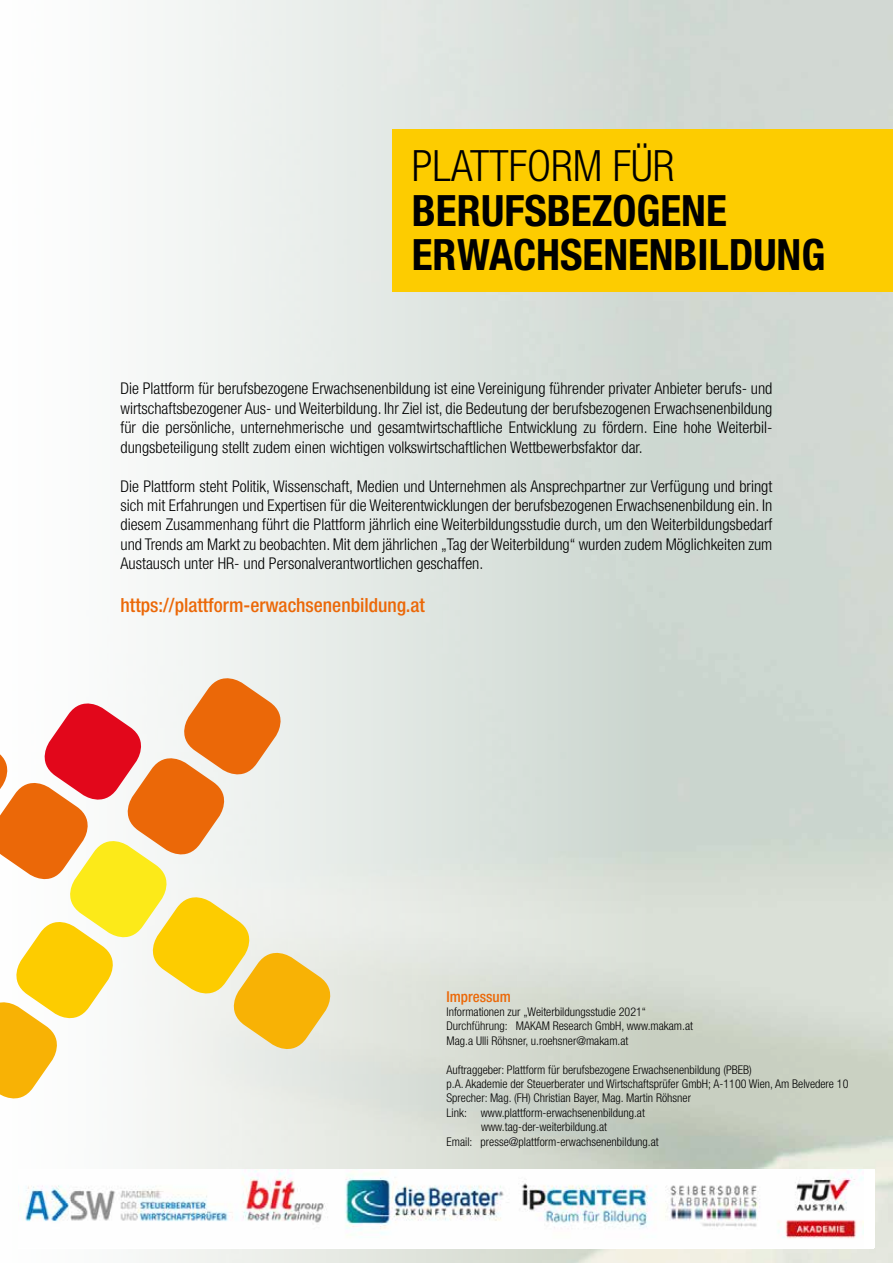
<style>
.page{position:relative;width:893px;height:1263px;background:#fff}
.page>*{position:absolute;margin:0;border:0;box-sizing:border-box;transform-origin:0 0}
.t1{font:700 condensed 43.2px/44.5px "Helvetica Neue LT Std";color:#000}
.t2{font:300 condensed 43.2px "Helvetica Neue LT Std";color:#000}
.t3{font:500 condensed 19.5px "Helvetica Neue LT Std";color:#eb6808}
.t4{font:300 condensed 16.2px/19.5px "Helvetica Neue LT Std";color:#000;text-align:justify}
.t5{font:500 condensed 15px "Helvetica Neue LT Std";color:#eb6808}
.t6{font:300 condensed 12px/14.4px "Helvetica Neue LT Std";color:#000}
</style>
<div class="page">
<svg style="left:655px;top:0;width:238px;height:1263px;background:#cfd7cf"></svg>
<div style="left:0;top:0;width:655px;height:1263px;background:linear-gradient(to right,#fff,#ced6ce)"></div>
<svg style="left:0;top:669px;width:340px;height:439px"></svg>
<div style="left:18px;top:1169px;width:856px;height:80px;background:#fff"></div>
<img style="left:25px;top:1169px;width:838px;height:70px">
<div style="left:392px;top:129px;width:501px;height:162px;background:#fdcc00"></div>
<h1 class="t2" style="left:412px;top:141px;width:264px">PLATTFORM FÜR</h1>
<h1 class="t1" style="left:412px;top:188px;width:415px">BERUFSBEZOGENE<br>ERWACHSENENBILDUNG</h1>
<p class="t4" style="left:121px;top:379px;width:653px">Die Plattform für berufsbezogene Erwachsenenbildung ist eine Vereinigung führender privater Anbieter berufs- und wirtschaftsbezogener Aus- und Weiterbildung. Ihr Ziel ist, die Bedeutung der berufsbezogenen Erwachsenenbildung für die persönliche, unternehmerische und gesamtwirtschaftliche Entwicklung zu fördern. Eine hohe Weiterbil&shy;dungsbeteiligung stellt zudem einen wichtigen volkswirtschaftlichen Wettbewerbsfaktor dar.</p>
<p class="t4" style="left:121px;top:476px;width:653px">Die Plattform steht Politik, Wissenschaft, Medien und Unternehmen als Ansprechpartner zur Verfügung und bringt sich mit Erfahrungen und Expertisen für die Weiterentwicklungen der berufsbezogenen Erwachsenenbildung ein. In diesem Zusammenhang führt die Plattform jährlich eine Weiterbildungsstudie durch, um den Weiterbildungsbedarf und Trends am Markt zu beobachten. Mit dem jährlichen „Tag der Weiterbildung“ wurden zudem Möglichkeiten zum Austausch unter HR- und Personalverantwortlichen geschaffen.</p>
<p class="t3" style="left:121px;top:593px;width:306px">https://plattform-erwachsenenbildung.at</p>
<p class="t5" style="left:446px;top:987px;width:66px">Impressum</p>
<p class="t6" style="left:446px;top:1004px;width:248px">Informationen zur „Weiterbildungsstudie 2021“<br>Durchführung: MAKAM Research GmbH, www.makam.at<br>Mag.a Ulli Röhsner, u.roehsner@makam.at</p>
<p class="t6" style="left:446px;top:1062px;width:307px">Auftraggeber: Plattform für berufsbezogene Erwachsenenbildung (PBEB)</p>
<p class="t6" style="left:446px;top:1076px;width:403px">p.A. Akademie der Steuerberater und Wirtschaftsprüfer GmbH; A-1100 Wien, Am Belvedere 10</p>
<p class="t6" style="left:446px;top:1091px;width:246px">Sprecher: Mag. (FH) Christian Bayer, Mag. Martin Röhsner</p>
<p class="t6" style="left:446px;top:1105px;width:200px">Link: www.plattform-erwachsenenbildung.at</p>
<p class="t6" style="left:481px;top:1119px;width:128px">www.tag-der-weiterbildung.at</p>
<p class="t6" style="left:446px;top:1134px;width:214px">Email: presse@plattform-erwachsenenbildung.at</p>
</div>
